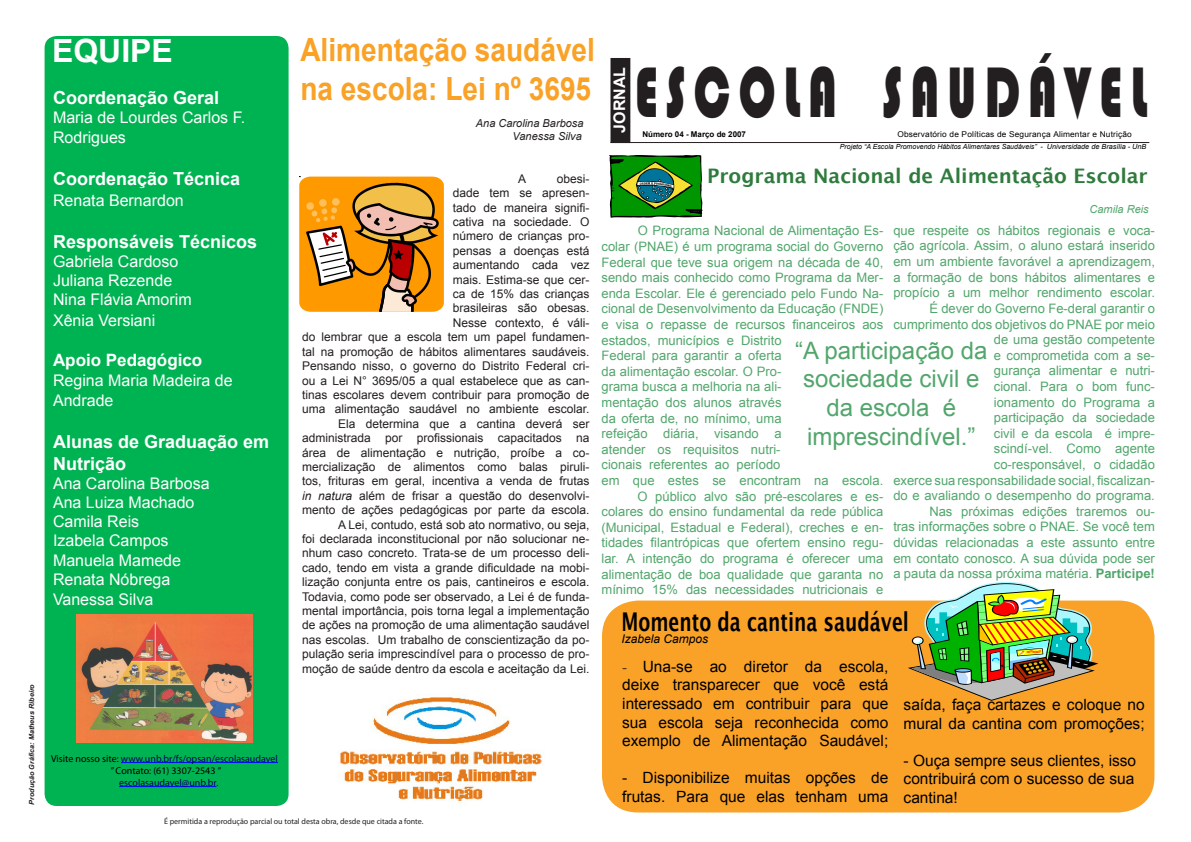
<style>
.page{position:relative;width:1191px;height:842px;background:#fff}
.page>*{position:absolute;margin:0;border:0;box-sizing:border-box;transform-origin:0 0}
.t1{font:73.6px "Bauhaus 93";letter-spacing:.165em;color:#231f20;scale:.66 1}
.t2{font:700 32px/38.4px "Arial";color:#f9a227;scale:.88 1}
.t3{font:700 32px "Arial";color:#fff}
.t4{font:700 25.9px "Lucida Grande";color:#000;scale:.72 1}
.t5{font:24px/28.8px "Arial";color:#52a66c;text-align:center}
.t6{font:700 20px "Lucida Grande";color:#2f7b3d}
.t7{font:700 18px "Arial";color:#fff}
.t8{font:700 17px "Arial";color:#fff}
.t9{font:16px "Arial";color:#fff}
.t10{font:700 16px "Arial";color:#fff}
.t11{font:15.5px/18.6px "Arial";color:#000}
.t12{font:13px/15.6px "Arial";color:#52a66c;text-align:justify}
.t13{font:12px/14.4px "Arial";color:#231f20;text-align:justify}
.t14{font:italic 12px "Arial";color:#000}
.t15{font:italic 11px "Arial";color:#231f20}
.t16{font:italic 11px "Arial";color:#52a66c}
.t17{font:10px "Myriad Pro";color:#000061}
.t18{font:10px "Myriad Pro";color:#000}
.t19{font:8px "Myriad Pro";color:#231f20}
.t20{font:8px "Arial";letter-spacing:.02em;color:#000;scale:1.04 1}
.t21{font:700 8px "Arial";color:#000}
.t22{font:italic 7px "Arial";color:#000}
.t23{font:italic 700 7px "Arial Narrow";color:#231f20;scale:1.26 1}
.s1{font-style:italic}
.s2{color:#000}
.s3{font-weight:700}
.s4{font-family:"Times"}
</style>
<div class="page">
<div style="left:611px;top:58px;width:19px;height:85px;background:#231f20"></div>
<div style="left:610px;top:58px;width:20px;height:85px;border:1px solid #231f20"></div>
<hr style="left:610px;top:142px;width:539px;height:1px;background:#231f20">
<svg style="left:609px;top:155px;width:93px;height:63px;background:#268524"></svg>
<div style="left:602px;top:600px;width:552px;height:212px;background:#f9a227;border-radius:36px"></div>
<img style="left:907px;top:582px;width:190px;height:118px">
<div style="left:45px;top:36px;width:243px;height:770px;background:#00b352;border-radius:12px"></div>
<img style="left:77px;top:615px;width:176px;height:127px">
<img style="left:340px;top:697px;width:204px;height:105px">
<svg style="left:299px;top:177px;width:144px;height:135px;background:#d8902d"></svg>
<hr style="left:121px;top:762px;width:157px;height:1px;background:#00f">
<hr style="left:119px;top:786px;width:97px;height:1px;background:#00f">
<p class="t23" style="left:28px;top:805px;width:97px;rotate:-90deg">Produção Gráfica: Matheus Ribeiro</p>
<p class="t3" style="left:52px;top:33px;width:122px">EQUIPE</p>
<p class="t7" style="left:53px;top:87px;width:168px">Coordenação Geral</p>
<p class="t9" style="left:53px;top:108px;width:194px">Maria de Lourdes Carlos F.</p>
<p class="t9" style="left:53px;top:129px;width:74px">Rodrigues</p>
<p class="t7" style="left:53px;top:169px;width:189px">Coordenação Técnica</p>
<p class="t9" style="left:53px;top:191px;width:132px">Renata Bernardon</p>
<p class="t7" style="left:53px;top:231px;width:206px">Responsáveis Técnicos</p>
<p class="t9" style="left:53px;top:252px;width:127px">Gabriela Cardoso</p>
<p class="t9" style="left:53px;top:271px;width:121px">Juliana Rezende</p>
<p class="t9" style="left:53px;top:291px;width:140px">Nina Flávia Amorim</p>
<p class="t9" style="left:53px;top:311px;width:104px">Xênia Versiani</p>
<p class="t8" style="left:53px;top:351px;width:151px">Apoio Pedagógico</p>
<p class="t9" style="left:53px;top:371px;width:181px">Regina Maria Madeira de</p>
<p class="t9" style="left:53px;top:391px;width:62px">Andrade</p>
<p class="t7" style="left:53px;top:432px;width:218px">Alunas de Graduação em</p>
<p class="t7" style="left:53px;top:453px;width:75px">Nutrição</p>
<p class="t9" style="left:53px;top:474px;width:158px">Ana Carolina Barbosa</p>
<p class="t9" style="left:53px;top:493px;width:143px">Ana Luiza Machado</p>
<p class="t9" style="left:53px;top:513px;width:88px">Camila Reis</p>
<p class="t9" style="left:53px;top:532px;width:117px">Izabela Campos</p>
<p class="t9" style="left:53px;top:551px;width:130px">Manuela Mamede</p>
<p class="t9" style="left:53px;top:570px;width:119px">Renata Nóbrega</p>
<p class="t9" style="left:53px;top:591px;width:102px">Vanessa Silva</p>
<p class="t2" style="left:300px;top:31px;width:336px">Alimentação saudável na escola: Lei nº 3695</p>
<p class="t15" style="left:476px;top:117px;width:109px">Ana Carolina Barbosa</p>
<p class="t15" style="left:512px;top:130px;width:71px">Vanessa Silva</p>
<p class="t13" style="left:302px;top:171px;width:289px;text-align:right">obesi-<br>dade tem se apresen-<br>tado de maneira signifi-<br>cativa na sociedade. O<br>número de crianças pro-<br>pensas a doenças está<br>aumentando cada vez<br>mais. Estima-se que cer-<br>ca de 15% das crianças<br>brasileiras são obesas.<br>Nesse contexto, é váli-<br>do lembrar que a escola tem um papel fundamen&shy;tal na promoção de hábitos alimentares saudáveis.<br>Pensando nisso, o governo do Distrito Federal cri&shy;ou a Lei N° 3695/05 a qual estabelece que as can&shy;tinas escolares devem contribuir para promoção de uma alimentação saudável no ambiente escolar.</p>
<p class="t13" style="left:338px;top:416px;width:253px">Ela determina que a cantina deverá ser</p>
<p class="t13" style="left:302px;top:431px;width:289px">administrada por profissionais capacitados na área de alimentação e nutrição, proíbe a co-</p>
<p class="t13" style="left:302px;top:459px;width:289px">mercialização de alimentos como balas piruli&shy;tos, frituras em geral, incentiva a venda de frutas <span class="s1">in natura</span> além de frisar a questão do desenvolvi-</p>
<p class="t13" style="left:302px;top:503px;width:289px">mento de ações pedagógicas por parte da escola.</p>
<p class="t13" style="left:302px;top:517px;width:289px;text-indent:36px">A Lei, contudo, está sob ato normativo, ou seja, foi declarada inconstitucional por não solucionar ne&shy;nhum caso concreto. Trata-se de um processo deli&shy;cado, tendo em vista a grande dificuldade na mobi&shy;lização conjunta entre os pais, cantineiros e escola.<br>Todavia, como pode ser observado, a Lei é de funda&shy;mental importância, pois torna legal a implementação de ações na promoção de uma alimentação saudável nas escolas. Um trabalho de conscientização da po&shy;pulação seria imprescindível para o processo de pro&shy;moção de saúde dentro da escola e aceitação da Lei.</p>
<p class="t13" style="left:518px;top:171px;width:10px">A</p>
<p class="t17" style="left:51px;top:752px;width:228px"><span class="s2">Visite nosso site:</span> www.unb.br/fs/opsan/escolasaudavel</p>
<p class="t18" style="left:111px;top:764px;width:112px">” Contato: (61) 3307-2543 ”</p>
<p class="t17" style="left:119px;top:776px;width:101px">escolasaudavel@unb.br.</p>
<p class="t19" style="left:164px;top:816px;width:261px">É permitida a reprodução parcial ou total desta obra, desde que citada a fonte.</p>
<p class="t10" style="left:610px;top:133px;width:67px;rotate:-90deg">JORNAL</p>
<p class="t1" style="left:635px;top:51px;width:777px">ESCOLA SAUDÁVEL</p>
<p class="t21" style="left:642px;top:129px;width:105px">Número 04 - Março de 2007</p>
<p class="t20" style="left:897px;top:129px;width:227px">Observatório de Políticas de Segurança Alimentar e Nutrição</p>
<p class="t22" style="left:840px;top:143px;width:308px">Projeto “A Escola Promovendo Hábitos Alimentares Saudáveis” - Universidade de Brasília - UnB</p>
<p class="t6" style="left:707px;top:164px;width:442px">Programa Nacional de Alimentação Escolar</p>
<p class="t12" style="left:893px;top:222px;width:263px">que respeite os hábitos regionais e voca&shy;ção agrícola. Assim, o aluno estará inserido em um ambiente favorável a aprendizagem, a formação de bons hábitos alimentares e propício a um melhor rendimento escolar.</p>
<p class="t12" style="left:893px;top:300px;width:263px;text-align:right">É dever do Governo Fe-deral garantir o cumprimento dos objetivos do PNAE por meio de uma gestão competente<br>e comprometida com a se-<br>gurança alimentar e nutri-<br>cional. Para o bom func-<br>ionamento do Programa a<br>participação da sociedade<br>civil e da escola é impre-<br>scindí-vel. Como agente<br>co-responsável, o cidadão</p>
<p class="t12" style="left:893px;top:472px;width:263px">exerce sua responsabilidade social, fiscalizan&shy;do e avaliando o desempenho do programa.</p>
<p class="t12" style="left:893px;top:503px;width:263px;text-indent:36px">Nas próximas edições traremos ou&shy;tras informações sobre o PNAE. Se você tem dúvidas relacionadas a este assunto entre em contato conosco. A sua dúvida pode ser a pauta da nossa próxima matéria. <span class="s3">Participe!</span></p>
<p class="t16" style="left:1089px;top:203px;width:61px">Camila Reis</p>
<p class="t12" style="left:601px;top:223px;width:283px;text-align:left;text-indent:36px">O Programa Nacional de Alimentação Es&shy;colar (PNAE) é um programa social do Governo Federal que teve sua origem na década de 40, sendo mais conhecido como Programa da Mer&shy;enda Escolar. Ele é gerenciado pelo Fundo Na&shy;cional de Desenvolvimento da Educação (FNDE) e visa o repasse de recursos financeiros aos estados, municípios e Distrito<br>Federal para garantir a oferta<br>da alimentação escolar. O Pro-<br>grama busca a melhoria na ali-<br>mentação dos alunos através<br>da oferta de, no mínimo, uma<br>refeição diária, visando a<br>atender os requisitos nutri-<br>cionais referentes ao período<br>em que estes se encontram na escola.</p>
<p class="t12" style="left:601px;top:488px;width:283px;text-indent:36px">O público alvo são pré-escolares e es&shy;colares do ensino fundamental da rede pública (Municipal, Estadual e Federal), creches e en&shy;tidades filantrópicas que ofertem ensino regu&shy;lar. A intenção do programa é oferecer uma alimentação de boa qualidade que garanta no mínimo 15% das necessidades nutricionais e</p>
<p class="t5" style="left:795px;top:336px;width:194px">“A participação da sociedade civil e</p>
<p class="t5" style="left:826px;top:393px;width:131px">da escola é</p>
<p class="t5" style="left:807px;top:422px;width:170px">imprescindível.”</p>
<p class="t4" style="left:621px;top:607px;width:401px">Momento da cantina saudável</p>
<p class="t14" style="left:621px;top:632px;width:88px">Izabela Campos</p>
<p class="t11" style="left:622px;top:657px;width:268px"><span class="s4">-</span> Una-se ao diretor da escola,</p>
<p class="t11" style="left:622px;top:675px;width:267px">deixe transparecer que você está</p>
<p class="t11" style="left:622px;top:694px;width:267px">interessado em contribuir para que sua escola seja reconhecida como</p>
<p class="t11" style="left:622px;top:731px;width:267px">exemplo de Alimentação Saudável;</p>
<p class="t11" style="left:622px;top:768px;width:267px">- Disponibilize muitas opções de</p>
<p class="t11" style="left:622px;top:787px;width:268px">frutas. Para que elas tenham uma</p>
<p class="t11" style="left:903px;top:695px;width:243px">saída, faça cartazes e coloque no</p>
<p class="t11" style="left:903px;top:714px;width:242px">mural da cantina com promoções;</p>
<p class="t11" style="left:903px;top:751px;width:234px">- Ouça sempre seus clientes, isso</p>
<p class="t11" style="left:903px;top:770px;width:232px">contribuirá com o sucesso de sua cantina!</p>
</div>
